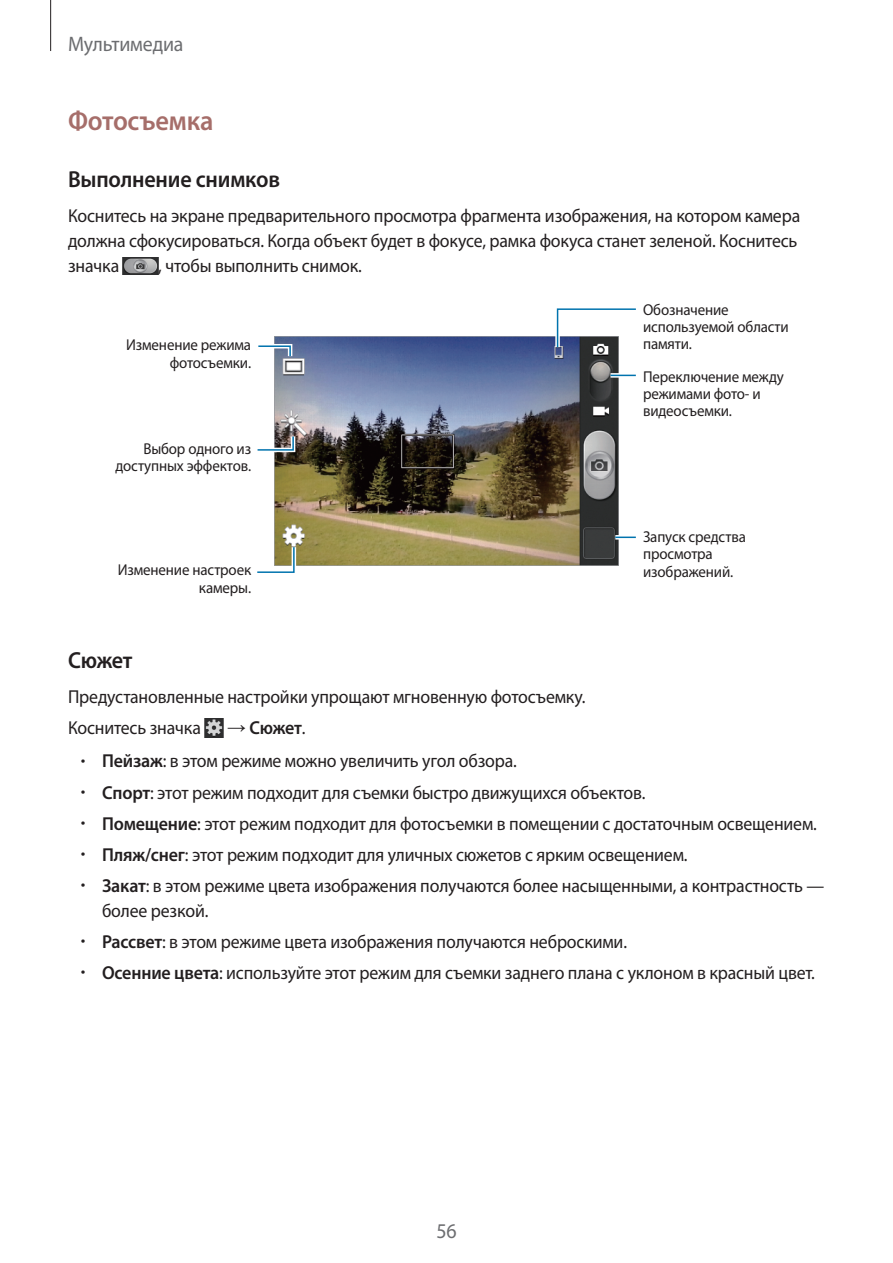
<style>
.page{position:relative;width:893px;height:1263px;background:#fff}
.page>*{position:absolute;margin:0;border:0;box-sizing:border-box;transform-origin:0 0}
.t1{font:600 27.75px "Myriad Pro";letter-spacing:-.01em;color:#a66e6a;scale:.95 1}
.t2{font:600 23.25px "Myriad Pro";letter-spacing:-.01em;color:#231f20;scale:.95 1}
.t3{font:21px "Myriad Pro";letter-spacing:-.01em;color:#6c6d70;scale:.95 1}
.t4{font:18.75px/24.8px "Myriad Pro";letter-spacing:-.01em;color:#231f20;scale:.95 1}
.t5{font:600 18.75px "Myriad Pro";letter-spacing:-.015em;color:#231f20;scale:.96 1}
.t6{font:15.75px/17.2px "Myriad Pro";letter-spacing:-.01em;color:#231f20;scale:.95 1}
.s1{font-family:"Arial";font-weight:400}
.s2{font-weight:400}
.s3{font-weight:300}
.s4{font-weight:600}
</style>
<div class="page">
<hr style="left:50px;top:0;width:1px;height:51px;background:#231f20">
<img style="left:123px;top:257px;width:35px;height:18px">
<img style="left:275px;top:336px;width:343px;height:229px">
<svg style="left:553px;top:308px;width:83px;height:44px"></svg>
<svg style="left:258px;top:342px;width:37px;height:19px"></svg>
<svg style="left:257px;top:432px;width:41px;height:22px"></svg>
<svg style="left:610px;top:373px;width:26px;height:5px"></svg>
<svg style="left:610px;top:375px;width:26px;height:1px"></svg>
<svg style="left:615px;top:535px;width:21px;height:4px"></svg>
<hr style="left:615px;top:536px;width:21px;height:2px;background:#0073ae">
<svg style="left:257px;top:543px;width:41px;height:30px"></svg>
<img style="left:204px;top:718px;width:20px;height:19px">
<p class="t3" style="left:68px;top:31px;width:123px">Мультимедиа</p>
<h1 class="t1" style="left:68px;top:103px;width:155px">Фотосъемка</h1>
<p class="t2" style="left:68px;top:164px;width:225px">Выполнение снимков</p>
<p class="t4" style="left:68px;top:203px;width:772px">Коснитесь на экране предварительного просмотра фрагмента изображения, на котором камера должна сфокусироваться. Когда объект будет в фокусе, рамка фокуса станет зеленой. Коснитесь значка</p>
<p class="t4" style="left:158px;top:253px;width:216px">, чтобы выполнить снимок.</p>
<p class="t6" style="left:126px;top:336px;width:133px;text-align:right">Изменение режима фотосъемки.</p>
<p class="t6" style="left:115px;top:439px;width:144px;text-align:right">Выбор одного из доступных эффектов.</p>
<p class="t6" style="left:118px;top:561px;width:142px;text-align:right">Изменение настроек камеры.</p>
<p class="t6" style="left:643px;top:301px;width:155px">Обозначение используемой области памяти.</p>
<p class="t6" style="left:643px;top:368px;width:150px">Переключение между режимами фото- и видеосъемки.</p>
<p class="t6" style="left:643px;top:528px;width:110px">Запуск средства просмотра изображений.</p>
<p class="t2" style="left:68px;top:645px;width:70px">Сюжет</p>
<p class="t4" style="left:68px;top:681px;width:546px;line-height:31.2px">Предустановленные настройки упрощают мгновенную фотосъемку.<br>Коснитесь значка</p>
<p class="t5" style="left:227px;top:716px;width:83px"><span class="s1">→</span> Сюжет<span class="s2">.</span></p>
<p class="t4" style="left:81px;top:748px;width:460px"><span class="s3">•</span> <span class="s4">Пейзаж</span>: в этом режиме можно увеличить угол обзора.</p>
<p class="t4" style="left:81px;top:780px;width:596px"><span class="s3">•</span> <span class="s4">Спорт</span>: этот режим подходит для съемки быстро движущихся объектов.</p>
<p class="t4" style="left:81px;top:811px;width:776px"><span class="s3">•</span> <span class="s4">Помещение</span>: этот режим подходит для фотосъемки в помещении с достаточным освещением.</p>
<p class="t4" style="left:81px;top:842px;width:640px"><span class="s3">•</span> <span class="s4">Пляж/снег</span>: этот режим подходит для уличных сюжетов с ярким освещением.</p>
<p class="t4" style="left:102px;top:873px;width:762px;text-indent:-21px"><span class="s3">•</span> <span class="s4">Закат</span>: в этом режиме цвета изображения получаются более насыщенными, а контрастность — более резкой.</p>
<p class="t4" style="left:81px;top:929px;width:576px"><span class="s3">•</span> <span class="s4">Рассвет</span>: в этом режиме цвета изображения получаются неброскими.</p>
<p class="t4" style="left:81px;top:960px;width:774px"><span class="s3">•</span> <span class="s4">Осенние цвета</span>: используйте этот режим для съемки заднего плана с уклоном в красный цвет.</p>
<p class="t3" style="left:436px;top:1218px;width:23px">56</p>
</div>
